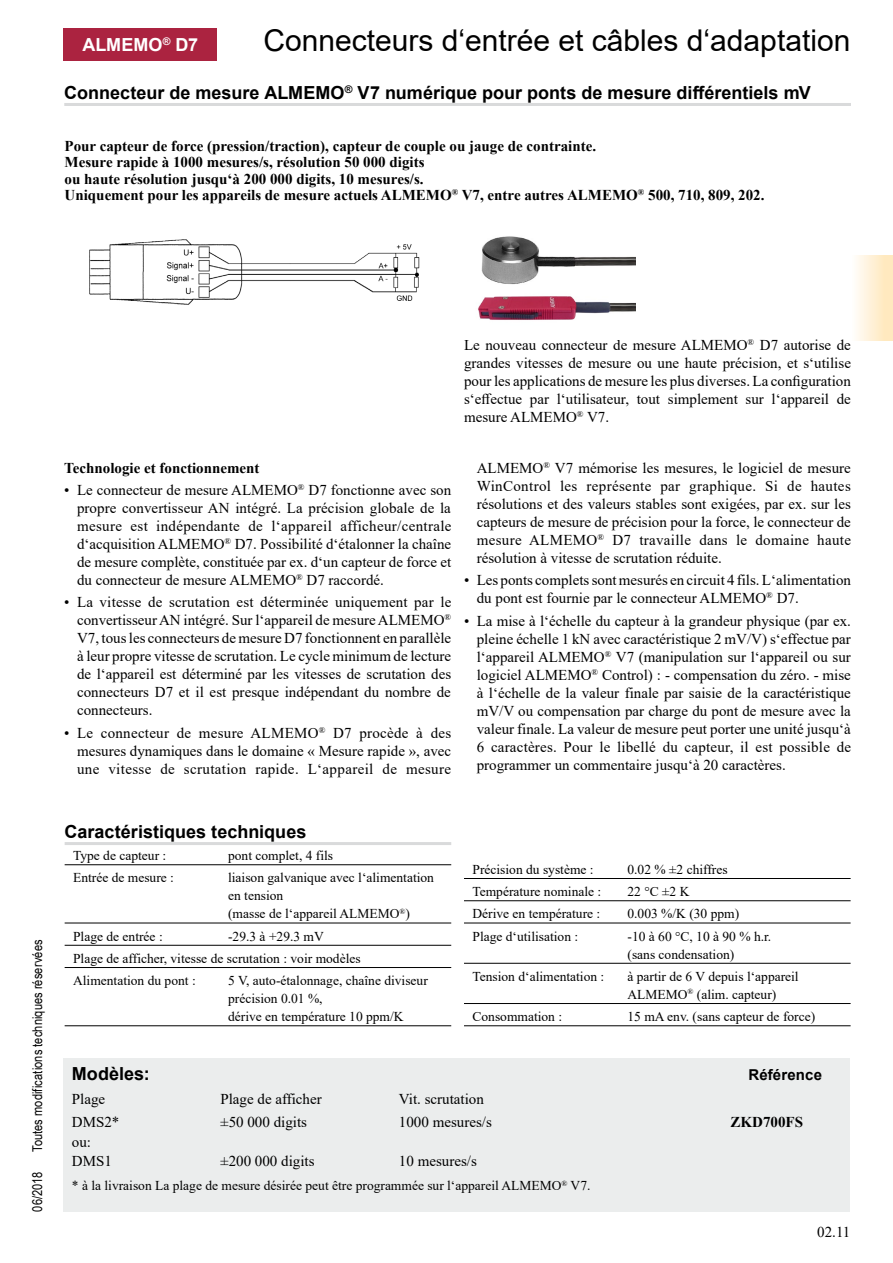
<style>
.page{position:relative;width:893px;height:1263px;background:#fff}
.page>*{position:absolute;margin:0;border:0;box-sizing:border-box;transform-origin:0 0}
.t1{font:30px "Arial";color:#000}
.t2{font:700 18px "Arial";color:#000}
.t3{font:700 18px "Arial";color:#fff}
.t4{font:15px/18px "Times New Roman";color:#000;text-align:justify}
.t5{font:700 15px/16.5px "Times New Roman";color:#000}
.t6{font:700 15px "Arial";letter-spacing:.01em;color:#000}
.t7{font:13.5px/18px "Times New Roman";color:#000}
.t8{font:13.5px "Arial Narrow";letter-spacing:.005em;color:#000}
</style>
<div class="page">
<div style="left:851px;top:255px;width:42px;height:85px;background:linear-gradient(to right,#fffefc,#ffe6b7)"></div>
<hr style="left:64px;top:103px;width:787px;height:3px;background:#d9dadb">
<hr style="left:65px;top:842px;width:386px;height:3px;background:#d9dadb">
<hr style="left:65px;top:864px;width:386px;height:1px;background:#000">
<hr style="left:65px;top:922px;width:386px;height:1px;background:#000">
<hr style="left:65px;top:945px;width:386px;height:1px;background:#000">
<hr style="left:65px;top:967px;width:386px;height:1px;background:#000">
<hr style="left:65px;top:1025px;width:386px;height:1px;background:#000">
<hr style="left:464px;top:878px;width:387px;height:1px;background:#000">
<hr style="left:464px;top:900px;width:387px;height:1px;background:#000">
<hr style="left:464px;top:922px;width:387px;height:1px;background:#000">
<hr style="left:464px;top:963px;width:387px;height:1px;background:#000">
<hr style="left:464px;top:1003px;width:387px;height:1px;background:#000">
<hr style="left:464px;top:1025px;width:387px;height:1px;background:#000">
<img style="left:478px;top:236px;width:157px;height:84px">
<div style="left:63px;top:1058px;width:787px;height:154px;background:#ebeded"></div>
<img style="left:89px;top:239px;width:331px;height:66px">
<div style="left:64px;top:28px;width:153px;height:33px;background:#ab2340"></div>
<p class="t3" style="left:82px;top:32px;width:117px">ALMEMO<sup>®</sup> D7</p>
<h1 class="t1" style="left:263px;top:19px;width:588px">Connecteurs d‘entrée et câbles d‘adaptation</h1>
<p class="t2" style="left:64px;top:80px;width:748px">Connecteur de mesure ALMEMO<sup>®</sup> V7 numérique pour ponts de mesure différentiels mV</p>
<p class="t5" style="left:65px;top:137px;width:701px">Pour capteur de force (pression/traction), capteur de couple ou jauge de contrainte.<br>Mesure rapide à 1000 mesures/s, résolution 50 000 digits<br>ou haute résolution jusqu‘à 200 000 digits, 10 mesures/s.<br>Uniquement pour les appareils de mesure actuels ALMEMO<sup>®</sup> V7, entre autres ALMEMO<sup>®</sup> 500, 710, 809, 202.</p>
<p class="t8" style="left:28px;top:1152px;width:214px;rotate:-90deg">Toutes modifications techniques réservées</p>
<p class="t8" style="left:28px;top:1212px;width:42px;rotate:-90deg">06/2018</p>
<p class="t4" style="left:464px;top:336px;width:388px">Le nouveau connecteur de mesure ALMEMO<sup>®</sup> D7 autorise de grandes vitesses de mesure ou une haute précision, et s‘utilise pour les applications de mesure les plus diverses. La configuration s‘effectue par l‘utilisateur, tout simplement sur l‘appareil de mesure ALMEMO<sup>®</sup> V7.</p>
<p class="t5" style="left:64px;top:459px;width:197px">Technologie et fonctionnement</p>
<p class="t4" style="left:77px;top:481px;width:376px;text-indent:-13px">• Le connecteur de mesure ALMEMO<sup>®</sup> D7 fonctionne avec son propre convertisseur AN intégré. La précision globale de la mesure est indépendante de l‘appareil afficheur/centrale d‘acquisition ALMEMO<sup>®</sup> D7. Possibilité d‘étalonner la chaîne de mesure complète, constituée par ex. d‘un capteur de force et du connecteur de mesure ALMEMO<sup>®</sup> D7 raccordé.</p>
<p class="t4" style="left:77px;top:593px;width:376px;text-indent:-13px">• La vitesse de scrutation est déterminée uniquement par le convertisseur AN intégré. Sur l‘appareil de mesure ALMEMO<sup>® </sup>V7, tous les connecteurs de mesure D7 fonctionnent en parallèle à leur propre vitesse de scrutation. Le cycle minimum de lecture de l‘appareil est déterminé par les vitesses de scrutation des connecteurs D7 et il est presque indépendant du nombre de connecteurs.</p>
<p class="t4" style="left:77px;top:723px;width:376px;text-indent:-13px">• Le connecteur de mesure ALMEMO<sup>®</sup> D7 procède à des mesures dynamiques dans le domaine « Mesure rapide », avec une vitesse de scrutation rapide. L‘appareil de mesure</p>
<p class="t4" style="left:477px;top:459px;width:376px">ALMEMO<sup>®</sup> V7 mémorise les mesures, le logiciel de mesure WinControl les représente par graphique. Si de hautes résolutions et des valeurs stables sont exigées, par ex. sur les capteurs de mesure de précision pour la force, le connecteur de mesure ALMEMO<sup>®</sup> D7 travaille dans le domaine haute résolution à vitesse de scrutation réduite.</p>
<p class="t4" style="left:477px;top:571px;width:376px;text-indent:-13px">• Les ponts complets sont mesurés en circuit 4 fils. L‘alimentation du pont est fournie par le connecteur ALMEMO<sup>®</sup> D7.</p>
<p class="t4" style="left:477px;top:611px;width:376px;text-indent:-13px">• La mise à l‘échelle du capteur à la grandeur physique (par ex. pleine échelle 1 kN avec caractéristique 2 mV/V) s‘effectue par l‘appareil ALMEMO<sup>®</sup> V7 (manipulation sur l‘appareil ou sur logiciel ALMEMO<sup>®</sup> Control) : - compensation du zéro. - mise à l‘échelle de la valeur finale par saisie de la caractéristique mV/V ou compensation par charge du pont de mesure avec la valeur finale. La valeur de mesure peut porter une unité jusqu‘à 6 caractères. Pour le libellé du capteur, il est possible de programmer un commentaire jusqu‘à 20 caractères.</p>
<p class="t2" style="left:65px;top:819px;width:243px">Caractéristiques techniques</p>
<p class="t7" style="left:73px;top:846px;width:95px">Type de capteur :</p>
<p class="t7" style="left:228px;top:846px;width:107px">pont complet, 4 fils</p>
<p class="t7" style="left:73px;top:868px;width:102px">Entrée de mesure :</p>
<p class="t7" style="left:228px;top:868px;width:207px">liaison galvanique avec l‘alimentation en tension<br>(masse de l‘appareil ALMEMO<sup>®</sup>)</p>
<p class="t7" style="left:73px;top:927px;width:91px">Plage de entrée :</p>
<p class="t7" style="left:73px;top:924px;width:289px;line-height:22.2px;text-indent:155px">-29.3 à +29.3 mV<br>Plage de afficher, vitesse de scrutation : voir modèles<br>Alimentation du pont :</p>
<p class="t7" style="left:228px;top:971px;width:201px">5 V, auto-étalonnage, chaîne diviseur précision 0.01 %,<br>dérive en température 10 ppm/K</p>
<p class="t7" style="left:472px;top:860px;width:123px">Précision du système :</p>
<p class="t7" style="left:627px;top:860px;width:102px">0.02 % ±2 chiffres</p>
<p class="t7" style="left:472px;top:882px;width:130px">Température nominale :</p>
<p class="t7" style="left:627px;top:882px;width:63px">22 °C ±2 K</p>
<p class="t7" style="left:472px;top:904px;width:129px">Dérive en température :</p>
<p class="t7" style="left:627px;top:904px;width:113px">0.003 %/K (30 ppm)</p>
<p class="t7" style="left:472px;top:927px;width:107px">Plage d‘utilisation :</p>
<p class="t7" style="left:627px;top:927px;width:145px">-10 à 60 °C, 10 à 90 % h.r. (sans condensation)</p>
<p class="t7" style="left:472px;top:967px;width:133px">Tension d‘alimentation :</p>
<p class="t7" style="left:627px;top:967px;width:173px">à partir de 6 V depuis l‘appareil<br>ALMEMO<sup>®</sup> (alim. capteur)</p>
<p class="t7" style="left:472px;top:1007px;width:91px">Consommation :</p>
<p class="t7" style="left:627px;top:1007px;width:189px">15 mA env. (sans capteur de force)</p>
<p class="t2" style="left:72px;top:1061px;width:79px">Modèles:</p>
<p class="t6" style="left:748px;top:1064px;width:75px">Référence</p>
<p class="t4" style="left:72px;top:1089px;width:35px">Plage</p>
<p class="t4" style="left:220px;top:1089px;width:103px">Plage de afficher</p>
<p class="t4" style="left:399px;top:1089px;width:86px">Vit. scrutation</p>
<p class="t4" style="left:72px;top:1113px;width:49px">DMS2*</p>
<p class="t4" style="left:220px;top:1113px;width:88px">±50 000 digits</p>
<p class="t4" style="left:399px;top:1113px;width:94px">1000 mesures/s</p>
<p class="t5" style="left:730px;top:1113px;width:74px">ZKD700FS</p>
<p class="t4" style="left:72px;top:1131px;width:42px;line-height:19.5px">ou:<br>DMS1</p>
<p class="t4" style="left:220px;top:1152px;width:96px">±200 000 digits</p>
<p class="t4" style="left:399px;top:1152px;width:79px">10 mesures/s</p>
<p class="t7" style="left:72px;top:1176px;width:520px">* à la livraison La plage de mesure désirée peut être programmée sur l‘appareil ALMEMO<sup>®</sup> V7.</p>
<p class="t4" style="left:817px;top:1222px;width:35px">02.11</p>
</div>
